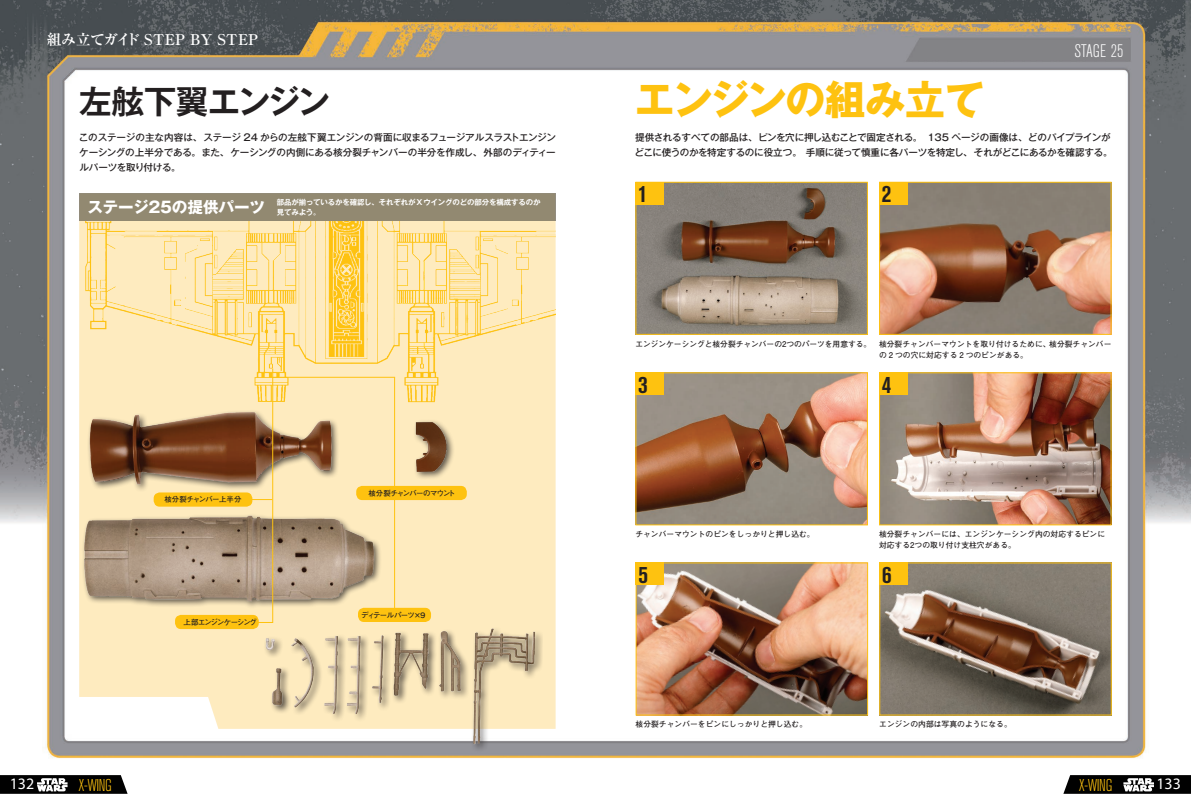
<style>
.page{position:relative;width:1191px;height:808px;background:#fff}
.page>*{position:absolute;margin:0;border:0;box-sizing:border-box;transform-origin:0 0}
.t1{font:700 40.4px "Gothic MB101 Pro";letter-spacing:-.035em;color:#fec210}
.t2{font:700 32.6px "Gothic MB101 Pro De";letter-spacing:-.02em;color:#231f20}
.t3{font:700 condensed 24px "Akzidenz Grotesk BE";color:#231f20}
.t4{font:300 condensed 18px "Akzidenz Grotesk BE";color:#fff}
.t5{font:300 condensed 17px "Akzidenz Grotesk BE";letter-spacing:-.02em;color:#fec210}
.t6{font:16px "Myriad Pro";color:#fff}
.t7{font:700 15.6px "Gothic MB101 Pro";letter-spacing:-.005em;color:#fff}
.t8{font:700 14.9px "Ryumin Pro";color:#fff}
.t9{font:500 9.6px/14.9px "Gothic MB101 Pro";letter-spacing:-.025em;color:#231f20;text-align:justify}
.t10{font:700 7.8px/11.3px "Futo Go B101 Pro";color:#231f20}
.t11{font:700 7.4px/9.9px "Gothic MB101 Pro De";letter-spacing:-.015em;color:#fff}
.t12{font:700 7.4px "Futo Go B101 Pro";letter-spacing:-.1em;color:#231f20}
.t13{font:700 7.4px "Futo Go B101 Pro";letter-spacing:-.14em;color:#231f20}
.t14{font:700 7.4px "Futo Go B101 Pro";letter-spacing:-.05em;color:#231f20}
</style>
<div class="page">
<img style="left:0;top:0;width:1191px;height:759px">
<svg style="left:0;top:775px;width:128px;height:19px;background:#282828"></svg>
<svg style="left:1063px;top:775px;width:128px;height:19px;background:#282828"></svg>
<svg style="left:79px;top:221px;width:476px;height:508px;background:#feecc3"></svg>
<img style="left:86px;top:221px;width:470px;height:182px">
<div style="left:79px;top:193px;width:476px;height:28px;background:#928971"></div>
<svg style="left:635px;top:372px;width:233px;height:154px;background:#a27e65"></svg>
<svg style="left:878px;top:181px;width:234px;height:154px;background:#9e7c65"></svg>
<div style="left:635px;top:372px;width:29px;height:23px;background:#fec210"></div>
<svg style="left:635px;top:181px;width:233px;height:154px;background:#8e7d6c"></svg>
<div style="left:635px;top:182px;width:29px;height:22px;background:#fec210"></div>
<div style="left:879px;top:182px;width:28px;height:22px;background:#fec210"></div>
<img style="left:878px;top:372px;width:234px;height:154px">
<div style="left:879px;top:372px;width:28px;height:23px;background:#fec210"></div>
<img style="left:635px;top:562px;width:233px;height:154px">
<div style="left:635px;top:562px;width:29px;height:23px;background:#fec210"></div>
<svg style="left:878px;top:562px;width:234px;height:154px;background:#817161"></svg>
<div style="left:879px;top:562px;width:28px;height:23px;background:#fec210"></div>
<div style="left:81px;top:409px;width:301px;height:200px;background:#231f20;opacity:.75"></div>
<img style="left:72px;top:400px;width:307px;height:205px">
<div style="left:263px;top:626px;width:280px;height:126px;background:#231f20;opacity:.75"></div>
<img style="left:252px;top:605px;width:285px;height:154px">
<div style="left:413px;top:419px;width:42px;height:61px;background:#231f20;opacity:.75"></div>
<img style="left:405px;top:417px;width:48px;height:56px">
<hr style="left:272px;top:377px;width:123px;height:1px;background:#fec210">
<svg style="left:252px;top:499px;width:20px;height:1px"></svg>
<svg style="left:259px;top:622px;width:14px;height:1px"></svg>
<hr style="left:394px;top:377px;width:1px;height:238px;background:#fec210">
<hr style="left:272px;top:369px;width:1px;height:253px;background:#fec210">
<div style="left:356px;top:486px;width:111px;height:14px;background:#fec210;border-radius:6px"></div>
<div style="left:175px;top:615px;width:84px;height:14px;background:#fec210;border-radius:6px"></div>
<div style="left:154px;top:492px;width:98px;height:15px;background:#fec210;border-radius:6px"></div>
<div style="left:358px;top:608px;width:73px;height:14px;background:#fec210;border-radius:6px"></div>
<h3 class="t8" style="left:47px;top:27px;width:213px">組み立てガイド STEP BY STEP</h3>
<h2 class="t2" style="left:79px;top:75px;width:252px">左舷下翼エンジン</h2>
<p class="t9" style="left:79px;top:128px;width:478px">このステージの主な内容は、ステージ 24 からの左舷下翼エンジンの背面に収まるフュージアルスラストエンジンケーシングの上半分である。また、ケーシングの内側にある核分裂チャンバーの半分を作成し、外部のディティールパーツを取り付ける。</p>
<h3 class="t7" style="left:88px;top:194px;width:179px">ステージ25の提供パーツ</h3>
<p class="t11" style="left:277px;top:196px;width:265px">部品が揃っているかを確認し、それぞれがXウイングのどの部分を構成するのか見てみよう。</p>
<p class="t14" style="left:164px;top:493px;width:79px">核分裂チャンバー上半分</p>
<p class="t13" style="left:184px;top:616px;width:75px">上部エンジンケーシング</p>
<p class="t12" style="left:368px;top:487px;width:88px">核分裂チャンバーのマウント</p>
<p class="t12" style="left:361px;top:609px;width:67px">ディテールパーツ×９</p>
<h3 class="t4" style="left:1074px;top:41px;width:51px">STAGE 25</h3>
<h1 class="t1" style="left:634px;top:66px;width:352px">エンジンの組み立て</h1>
<p class="t9" style="left:634px;top:128px;width:479px">提供されるすべての部品は、ピンを穴に押し込むことで固定される。 135 ページの画像は、どのパイプラインがどこに使うのかを特定するのに役立つ。 手順に従って慎重に各パーツを特定し、それがどこにあるかを確認する。</p>
<h3 class="t3" style="left:638px;top:180px;width:11px">1</h3>
<h3 class="t3" style="left:882px;top:180px;width:11px">2</h3>
<p class="t10" style="left:635px;top:337px;width:237px">エンジンケーシングと核分裂チャンバーの2つのパーツを用意する。</p>
<h3 class="t3" style="left:638px;top:371px;width:11px">3</h3>
<p class="t10" style="left:879px;top:337px;width:234px">核分裂チャンバーマウントを取り付けるために、核分裂チャンバーの 2 つの穴に対応する 2 つのピンがある。</p>
<h3 class="t3" style="left:882px;top:371px;width:11px">4</h3>
<p class="t10" style="left:635px;top:527px;width:181px">チャンバーマウントのピンをしっかりと押し込む。</p>
<h3 class="t3" style="left:638px;top:561px;width:11px">5</h3>
<p class="t10" style="left:879px;top:527px;width:228px">核分裂チャンバーには、エンジンケーシング内の対応するピンに対応する2つの取り付け支柱穴がある。</p>
<h3 class="t3" style="left:882px;top:561px;width:11px">6</h3>
<p class="t10" style="left:635px;top:717px;width:173px">核分裂チャンバーをピンにしっかりと押し込む。</p>
<p class="t10" style="left:879px;top:717px;width:134px">エンジンの内部は写真のようになる。</p>
<h3 class="t6" style="left:10px;top:775px;width:26px">132</h3>
<h3 class="t5" style="left:79px;top:776px;width:35px">X-WING</h3>
<h3 class="t5" style="left:1079px;top:776px;width:35px">X-WING</h3>
<h3 class="t6" style="left:1156px;top:775px;width:26px">133</h3>
</div>
